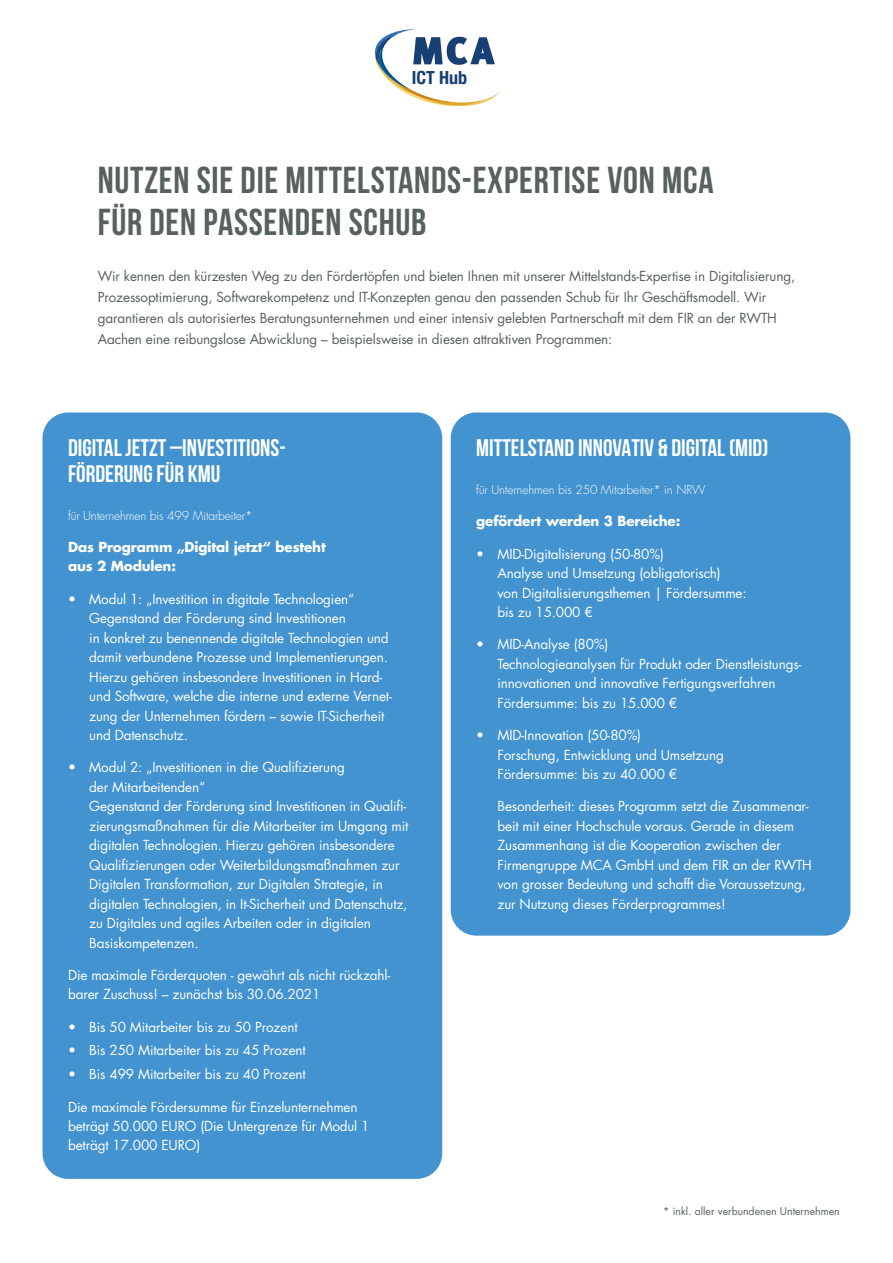
<style>
.page{position:relative;width:893px;height:1263px;background:#fff}
.page>*{position:absolute;margin:0;border:0;box-sizing:border-box;transform-origin:0 0}
.t1{font:700 37.5px/42px "Bebas Neue";letter-spacing:.02em;color:#586060}
.t2{font:700 24px/25.5px "Bebas Neue";color:#fff}
.t3{font:700 condensed 18px "Helvetica Neue";color:#173f73}
.t4{font:13.5px/19.5px "Futura";letter-spacing:-.01em;color:#fff}
.t5{font:13.5px/21px "Futura";letter-spacing:-.01em;color:#586060}
.t6{font:700 13.5px/19.5px "Futura";letter-spacing:-.01em;color:#fff}
.t7{font:300 12px "Futura";letter-spacing:-.01em;color:#fff}
.t8{font:10.5px "Futura";color:#586060}
</style>
<div class="page">
<svg style="left:374px;top:29px;width:127px;height:77px"></svg>
<div style="left:451px;top:412px;width:399px;height:523px;background:#4293d0;border-radius:26px"></div>
<div style="left:43px;top:412px;width:399px;height:767px;background:#4293d0;border-radius:26px"></div>
<h3 class="t3" style="left:412px;top:63px;width:57px">ICT Hub</h3>
<h1 class="t1" style="left:98px;top:158px;width:617px">NUTZEN SIE DIE MITTELSTANDS-EXPERTISE VON MCA<br>FÜR DEN PASSENDEN SCHUB</h1>
<p class="t5" style="left:98px;top:266px;width:699px">Wir kennen den kürzesten Weg zu den Fördertöpfen und bieten Ihnen mit unserer Mittelstands-Expertise in Digitalisierung, Prozessoptimierung, Softwarekompetenz und IT-Konzepten genau den passenden Schub für Ihr Geschäftsmodell. Wir garantieren als autorisiertes Beratungsunternehmen und einer intensiv gelebten Partnerschaft mit dem FIR an der RWTH Aachen eine reibungslose Abwicklung – beispielsweise in diesen attraktiven Programmen:</p>
<h2 class="t2" style="left:68px;top:435px;width:219px">DIGITAL JETZT –INVESTITIONS-<br>FÖRDERUNG FÜR KMU</h2>
<p class="t7" style="left:68px;top:508px;width:186px">für Unternehmen bis 499 Mitarbeiter*</p>
<p class="t6" style="left:68px;top:537px;width:259px">Das Programm „Digital jetzt“ besteht aus 2 Modulen:</p>
<p class="t4" style="left:89px;top:589px;width:304px;text-indent:-21px">• Modul 1: „Investition in digitale Technologien“ Gegenstand der Förderung sind Investitionen<br>in konkret zu benennende digitale Technologien und damit verbundene Prozesse und Implementierungen.<br>Hierzu gehören insbesondere Investitionen in Hard&shy;und Software, welche die interne und externe Vernet&shy;zung der Unternehmen fördern – sowie IT-Sicherheit und Datenschutz.</p>
<p class="t4" style="left:89px;top:758px;width:321px;text-indent:-21px">• Modul 2: „Investitionen in die Qualifizierung<br>der Mitarbeitenden“<br>Gegenstand der Förderung sind Investitionen in Qualifi&shy;zierungsmaßnahmen für die Mitarbeiter im Umgang mit digitalen Technologien. Hierzu gehören insbesondere Qualifizierungen oder Weiterbildungsmaßnahmen zur Digitalen Transformation, zur Digitalen Strategie, in digitalen Technologien, in It-Sicherheit und Datenschutz, zu Digitales und agiles Arbeiten oder in digitalen Basiskompetenzen.</p>
<p class="t4" style="left:68px;top:965px;width:324px">Die maximale Förderquoten - gewährt als nicht rückzahl&shy;barer Zuschuss! – zunächst bis 30.06.2021</p>
<p class="t4" style="left:68px;top:1017px;width:231px">• Bis 50 Mitarbeiter bis zu 50 Prozent</p>
<p class="t4" style="left:68px;top:1041px;width:239px">• Bis 250 Mitarbeiter bis zu 45 Prozent</p>
<p class="t4" style="left:68px;top:1065px;width:239px">• Bis 499 Mitarbeiter bis zu 40 Prozent</p>
<p class="t4" style="left:68px;top:1097px;width:303px">Die maximale Fördersumme für Einzelunternehmen beträgt 50.000 EURO (Die Untergrenze für Modul 1 beträgt 17.000 EURO)</p>
<h2 class="t2" style="left:476px;top:435px;width:294px">MITTELSTAND INNOVATIV &amp; DIGITAL (MID)</h2>
<p class="t7" style="left:476px;top:482px;width:231px">für Unternehmen bis 250 Mitarbeiter* in NRW</p>
<p class="t6" style="left:476px;top:511px;width:206px">gefördert werden 3 Bereiche:</p>
<p class="t4" style="left:497px;top:544px;width:251px;text-indent:-21px">• MID-Digitalisierung (50-80%)<br>Analyse und Umsetzung (obligatorisch)<br>von Digitalisierungsthemen | Fördersumme: bis zu 15.000 €</p>
<p class="t4" style="left:497px;top:635px;width:305px;text-indent:-21px">• MID-Analyse (80%)<br>Technologieanalysen für Produkt oder Dienstleistungs&shy;innovationen und innovative Fertigungsverfahren Fördersumme: bis zu 15.000 €</p>
<p class="t4" style="left:497px;top:725px;width:228px;text-indent:-21px">• MID-Innovation (50-80%)<br>Forschung, Entwicklung und Umsetzung<br>Fördersumme: bis zu 40.000 €</p>
<p class="t4" style="left:497px;top:797px;width:316px">Besonderheit: dieses Programm setzt die Zusammenar&shy;beit mit einer Hochschule voraus. Gerade in diesem Zusammenhang ist die Kooperation zwischen der Firmengruppe MCA GmbH und dem FIR an der RWTH von grosser Bedeutung und schafft die Voraussetzung, zur Nutzung dieses Förderprogrammes!</p>
<p class="t8" style="left:663px;top:1204px;width:178px">* inkl. aller verbundenen Unternehmen</p>
</div>
